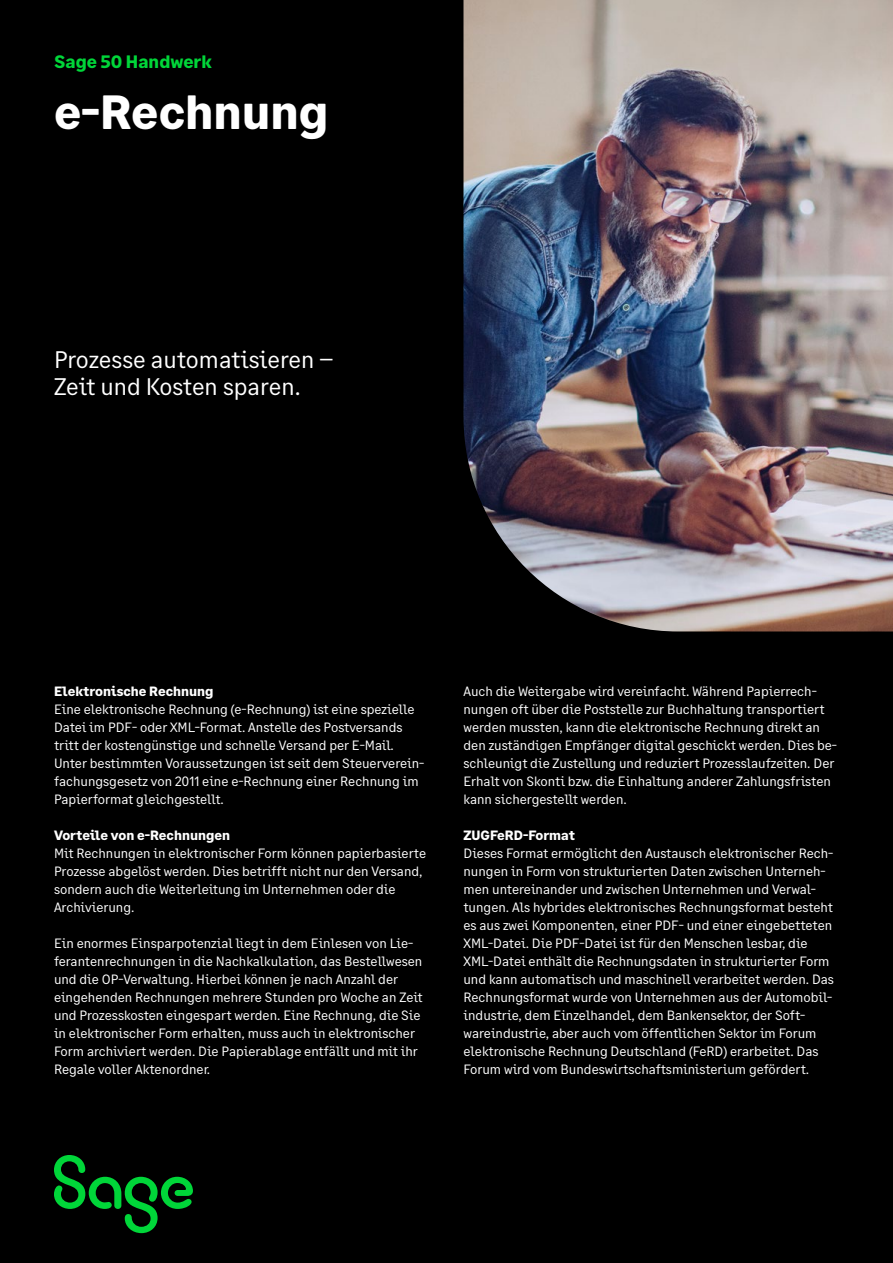
<style>
.page{position:relative;width:893px;height:1263px;background:#000}
.page>*{position:absolute;margin:0;border:0;box-sizing:border-box;transform-origin:0 0}
.t1{font:700 48px "Sage Text";color:#fff}
.t2{font:24px/27px "Sage Text";color:#fff}
.t3{font:700 18px "Sage Text";color:#00d639}
.t4{font:13.5px/18px "Sage Text";color:#fff}
.t5{font:700 13.5px "Sage Text";color:#fff}
</style>
<div class="page">
<img style="left:463px;top:0;width:430px;height:631px">
<svg style="left:54px;top:1155px;width:139px;height:78px"></svg>
<h3 class="t3" style="left:55px;top:51px;width:159px">Sage 50 Handwerk</h3>
<h1 class="t1" style="left:54px;top:82px;width:276px">e-Rechnung</h1>
<h2 class="t2" style="left:54px;top:346px;width:281px">Prozesse automatisieren –<br>Zeit und Kosten sparen.</h2>
<p class="t5" style="left:54px;top:683px;width:161px">Elektronische Rechnung</p>
<p class="t4" style="left:54px;top:701px;width:372px">Eine elektronische Rechnung (e-Rechnung) ist eine spezielle Datei im PDF- oder XML-Format. Anstelle des Postversands tritt der kostengünstige und schnelle Versand per E-Mail.<br>Unter bestimmten Voraussetzungen ist seit dem Steuerverein&shy;fachungsgesetz von 2011 eine e-Rechnung einer Rechnung im Papierformat gleichgestellt.</p>
<p class="t5" style="left:54px;top:827px;width:178px">Vorteile von e-Rechnungen</p>
<p class="t4" style="left:54px;top:845px;width:374px">Mit Rechnungen in elektronischer Form können papierbasierte Prozesse abgelöst werden. Dies betrifft nicht nur den Versand, sondern auch die Weiterleitung im Unternehmen oder die Archivierung.</p>
<p class="t4" style="left:54px;top:935px;width:370px">Ein enormes Einsparpotenzial liegt in dem Einlesen von Lie&shy;ferantenrechnungen in die Nachkalkulation, das Bestellwesen und die OP-Verwaltung. Hierbei können je nach Anzahl der eingehenden Rechnungen mehrere Stunden pro Woche an Zeit und Prozesskosten eingespart werden. Eine Rechnung, die Sie in elektronischer Form erhalten, muss auch in elektronischer Form archiviert werden. Die Papierablage entfällt und mit ihr Regale voller Aktenordner.</p>
<p class="t4" style="left:463px;top:683px;width:375px">Auch die Weitergabe wird vereinfacht. Während Papierrech&shy;nungen oft über die Poststelle zur Buchhaltung transportiert werden mussten, kann die elektronische Rechnung direkt an den zuständigen Empfänger digital geschickt werden. Dies be&shy;schleunigt die Zustellung und reduziert Prozesslaufzeiten. Der Erhalt von Skonti bzw. die Einhaltung anderer Zahlungsfristen kann sichergestellt werden.</p>
<p class="t5" style="left:463px;top:827px;width:113px">ZUGFeRD-Format</p>
<p class="t4" style="left:463px;top:845px;width:372px">Dieses Format ermöglicht den Austausch elektronischer Rech&shy;nungen in Form von strukturierten Daten zwischen Unterneh&shy;men untereinander und zwischen Unternehmen und Verwal&shy;tungen. Als hybrides elektronisches Rechnungsformat besteht es aus zwei Komponenten, einer PDF- und einer eingebetteten XML-Datei. Die PDF-Datei ist für den Menschen lesbar, die XML-Datei enthält die Rechnungsdaten in strukturierter Form und kann automatisch und maschinell verarbeitet werden. Das Rechnungsformat wurde von Unternehmen aus der Automobil&shy;industrie, dem Einzelhandel, dem Bankensektor, der Soft&shy;wareindustrie, aber auch vom öffentlichen Sektor im Forum elektronische Rechnung Deutschland (FeRD) erarbeitet. Das Forum wird vom Bundeswirtschaftsministerium gefördert.</p>
</div>
